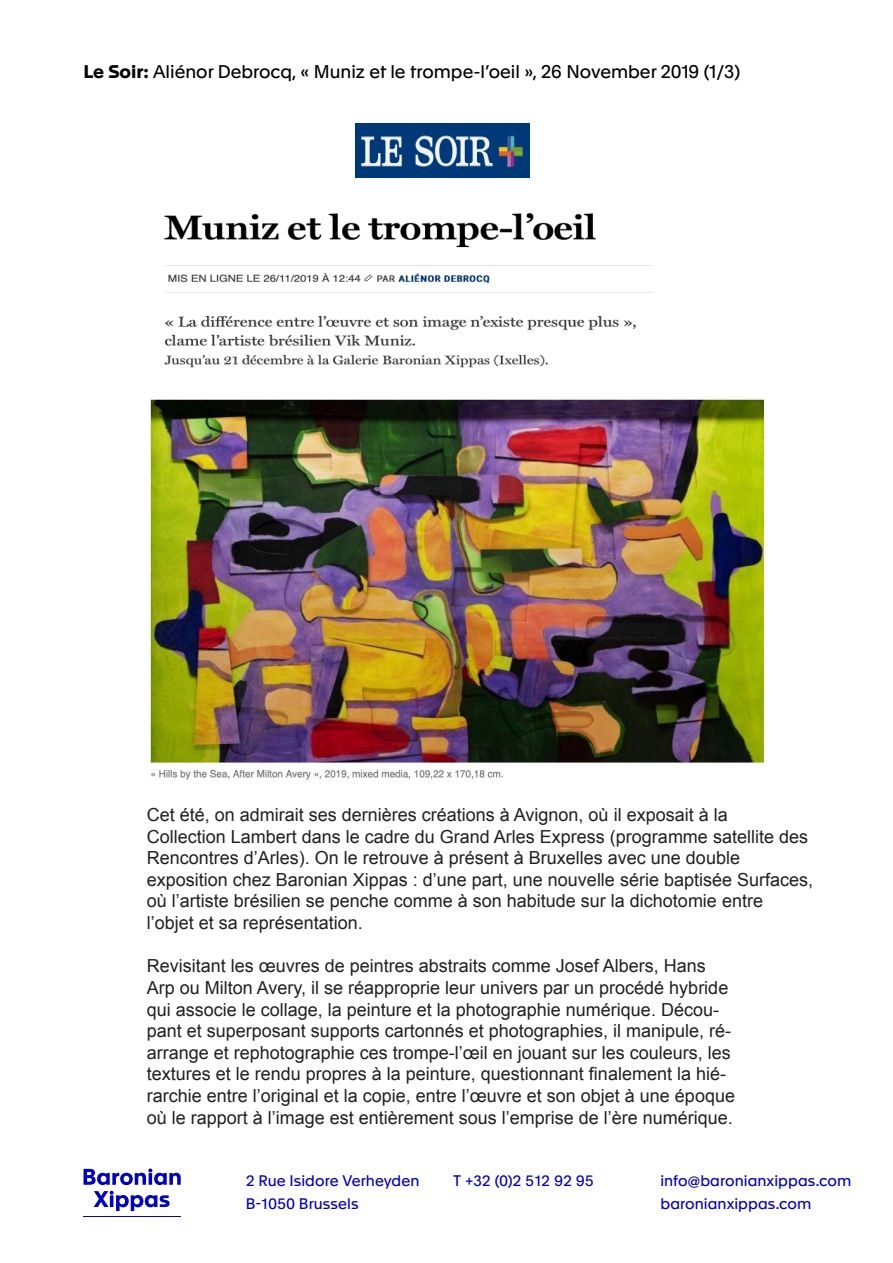
<style>
.page{position:relative;width:893px;height:1263px;background:#fff}
.page>*{position:absolute;margin:0;border:0;box-sizing:border-box;transform-origin:0 0}
.t1{font:18px/21.6px "Arial";color:#231f20}
.t2{font:18px "Apax";color:#000}
.t3{font:15px "Apax";letter-spacing:.005em;color:#0000c3}
.s1{font-weight:700}
</style>
<div class="page">
<svg style="left:94px;top:1191px;width:76px;height:20px"></svg>
<svg style="left:84px;top:1168px;width:97px;height:17px"></svg>
<hr style="left:83px;top:1216px;width:98px;height:1px;background:#0000c3">
<img style="left:355px;top:123px;width:174px;height:55px">
<img style="left:149px;top:399px;width:616px;height:381px">
<img style="left:164px;top:212px;width:487px;height:156px">
<p class="t2" style="left:83px;top:59px;width:658px"><span class="s1">Le Soir:</span> Aliénor Debrocq, « Muniz et le trompe-l’oeil », 26 November 2019 (1/3)</p>
<p class="t1" style="left:147px;top:804px;width:668px">Cet été, on admirait ses dernières créations à Avignon, où il exposait à la<br>Collection Lambert dans le cadre du Grand Arles Express (programme satellite des Rencontres d’Arles). On le retrouve à présent à Bruxelles avec une double exposition chez Baronian Xippas : d’une part, une nouvelle série baptisée Surfaces, où l’artiste brésilien se penche comme à son habitude sur la dichotomie entre l’objet et sa représentation.</p>
<p class="t1" style="left:147px;top:955px;width:590px">Revisitant les œuvres de peintres abstraits comme Josef Albers, Hans Arp ou Milton Avery, il se réapproprie leur univers par un procédé hybride qui associe le collage, la peinture et la photographie numérique. Décou&shy;pant et superposant supports cartonnés et photographies, il manipule, ré&shy;arrange et rephotographie ces trompe-l’œil en jouant sur les couleurs, les textures et le rendu propres à la peinture, questionnant finalement la hié&shy;rarchie entre l’original et la copie, entre l’œuvre et son objet à une époque où le rapport à l’image est entièrement sous l’emprise de l’ère numérique.</p>
<p class="t3" style="left:246px;top:1170px;width:175px">2 Rue Isidore Verheyden</p>
<p class="t3" style="left:453px;top:1170px;width:142px">T +32 (0)2 512 92 95</p>
<p class="t3" style="left:246px;top:1192px;width:114px">B-1050 Brussels</p>
<p class="t3" style="left:660px;top:1170px;width:192px">info@baronianxippas.com</p>
<p class="t3" style="left:660px;top:1193px;width:153px">baronianxippas.com</p>
</div>
